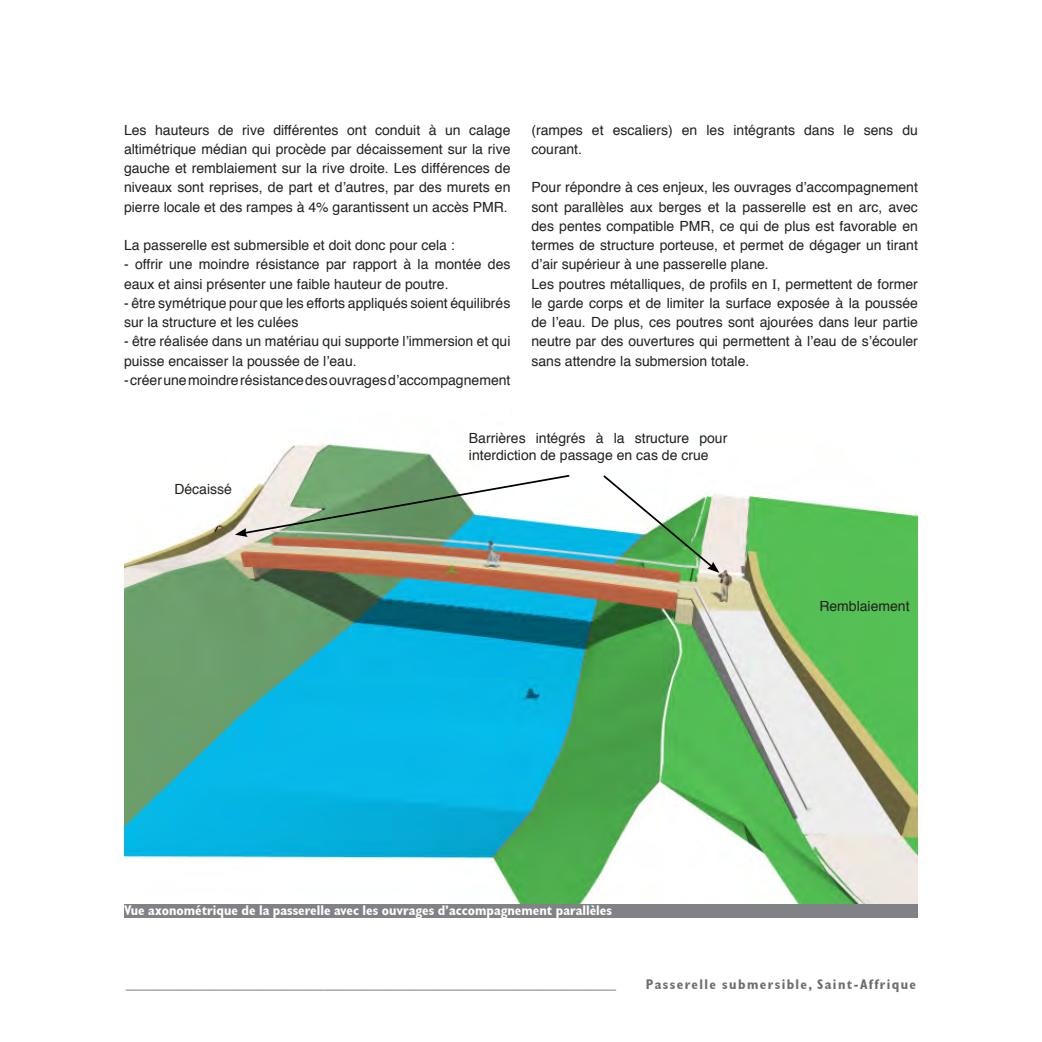
<style>
.page{position:relative;width:1042px;height:1042px;background:#fff}
.page>*{position:absolute;margin:0;border:0;box-sizing:border-box;transform-origin:0 0}
.t1{font:21px "Helvetica";color:#808285}
.t2{font:14px/19.2px "Helvetica";color:#231f20}
.Normal_e{font:700 condensed 14px "Gill Sans";color:#fff}
.t3{font:700 condensed 14px "Gill Sans";letter-spacing:.1em;color:#6c6d70}
.s1{font-family:"Times"}
</style>
<div class="page">
<img style="left:124px;top:443px;width:794px;height:461px">
<img style="left:601px;top:473px;width:118px;height:100px">
<svg style="left:235px;top:474px;width:336px;height:63px"></svg>
<div style="left:124px;top:904px;width:794px;height:14px;background:#808285"></div>
<p class="t2" style="left:124px;top:120px;width:388px;text-align:justify">Les hauteurs de rive différentes ont conduit à un calage altimétrique médian qui procède par décaissement sur la rive gauche et remblaiement sur la rive droite. Les différences de niveaux sont reprises, de part et d’autres, par des murets en pierre locale et des rampes à 4% garantissent un accès PMR.</p>
<p class="t2" style="left:124px;top:236px;width:332px">La passerelle est submersible et doit donc pour cela :</p>
<p class="t2" style="left:124px;top:255px;width:388px">- offrir une moindre résistance par rapport à la montée des eaux et ainsi présenter une faible hauteur de poutre.</p>
<p class="t2" style="left:124px;top:294px;width:388px">- être symétrique pour que les efforts appliqués soient équilibrés sur la structure et les culées</p>
<p class="t2" style="left:124px;top:332px;width:388px">- être réalisée dans un matériau qui supporte l’immersion et qui puisse encaisser la poussée de l’eau.</p>
<p class="t2" style="left:124px;top:371px;width:388px">- créer une moindre résistance des ouvrages d’accompagnement</p>
<p class="t2" style="left:531px;top:120px;width:388px">(rampes et escaliers) en les intégrants dans le sens du courant.</p>
<p class="t2" style="left:531px;top:178px;width:388px;text-align:justify">Pour répondre à ces enjeux, les ouvrages d’accompagnement sont parallèles aux berges et la passerelle est en arc, avec des pentes compatible PMR, ce qui de plus est favorable en termes de structure porteuse, et permet de dégager un tirant d’air supérieur à une passerelle plane.</p>
<p class="t2" style="left:531px;top:274px;width:388px;text-align:justify">Les poutres métalliques, de profils en <span class="s1">I</span>, permettent de former le garde corps et de limiter la surface exposée à la poussée de l’eau. De plus, ces poutres sont ajourées dans leur partie neutre par des ouvertures qui permettent à l’eau de s’écouler sans attendre la submersion totale.</p>
<p class="t2" style="left:174px;top:480px;width:59px">Décaissé</p>
<p class="t2" style="left:469px;top:430px;width:260px;line-height:16.8px">Barrières intégrés à la structure pour interdiction de passage en cas de crue</p>
<p class="t2" style="left:819px;top:597px;width:92px">Remblaiement</p>
<p class="Normal_e" style="left:124px;top:902px;width:489px">Vue axonométrique de la passerelle avec les ouvrages d’accompagnement parallèles</p>
<h1 class="t1" style="left:126px;top:964px;width:492px">__________________________________________</h1>
<p class="t3" style="left:646px;top:976px;width:272px">Passerelle submersible, Saint-Affrique</p>
</div>
